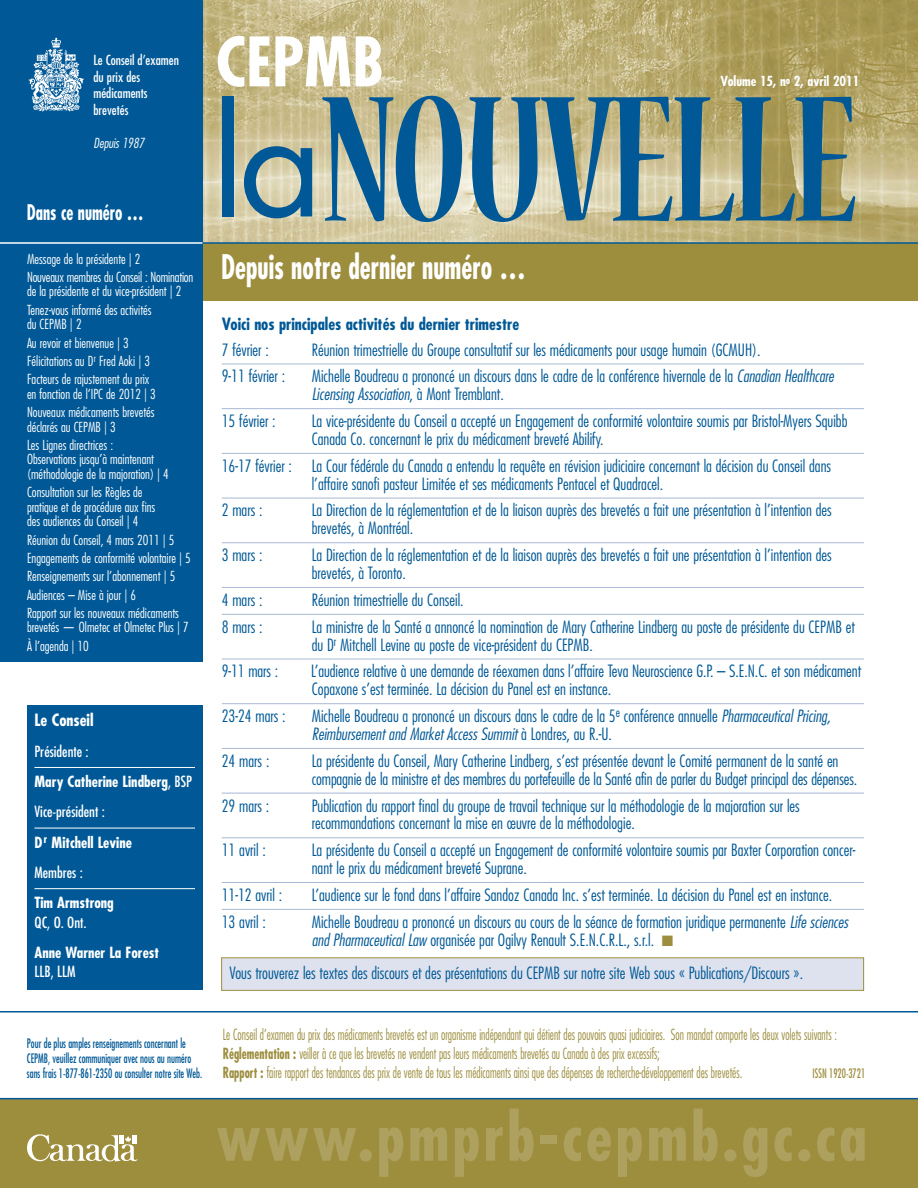
<style>
.page{position:relative;width:918px;height:1188px;background:#fff}
.page>*{position:absolute;margin:0;border:0;box-sizing:border-box;transform-origin:0 0}
.t1{font:700 condensed 199.8px "Nueva Std";letter-spacing:-.03em;color:#005996;scale:.8 1}
.t2{font:700 condensed 66.3px "Futura LT";color:#fff}
.t3{font:700 condensed 64.65px "Futura LT";letter-spacing:.05em;color:#aea05f}
.t4{font:700 condensed 33px "Futura LT";color:#fff;scale:.8 1}
.t5{font:700 condensed 21px "Futura LT";color:#fff;scale:.8 1}
.t6{font:300 condensed 16.5px/17.9px "Futura LT";color:#005996}
.t7{font:700 condensed 16.5px "Futura LT";color:#005996}
.t8{font:700 condensed 16.5px "Futura LT";color:#fff}
.t9{font:300 condensed 15px/18.6px "Futura LT";color:#9d8e3e;scale:.8 1}
.t10{font:condensed 15px/30.3px "Futura LT";color:#fff}
.t11{font:700 condensed 15px "Futura LT";color:#fff}
.t12{font:300 condensed 13.5px/18.3px "Futura LT";color:#fff}
.t13{font:condensed 13.5px/16.5px "Futura LT";color:#fff}
.t14{font:700 condensed 13.5px "Futura LT";color:#fff}
.t15{font:italic 300 condensed 13.5px "Futura LT";color:#fff}
.t16{font:condensed 12.75px/15px "Futura LT";color:#005996;scale:.8 1}
.t17{font:condensed 12.75px "Futura LT";color:#9d8e3e;scale:.8 1}
.s1{font-family:"Futura LT";font-weight:400;font-stretch:normal;font-size:145.5px}
.s2{font-style:italic}
.s3{color:#9d8e3e}
.s4{font-weight:700}
</style>
<div class="page">
<div style="left:202px;top:243px;width:716px;height:57px;background:#9d8e3e"></div>
<img style="left:202px;top:0;width:716px;height:242px">
<div style="left:0;top:0;width:202px;height:662px;background:#005996"></div>
<div style="left:0;top:1098px;width:918px;height:90px;background:#9d8e3e"></div>
<hr style="left:0;top:1098px;width:918px;height:1px;background:#005996">
<img style="left:28px;top:37px;width:55px;height:75px">
<svg style="left:27px;top:1134px;width:111px;height:28px"></svg>
<hr style="left:202px;top:242px;width:716px;height:2px;background:#005996">
<hr style="left:0;top:242px;width:202px;height:2px;background:#fff">
<hr style="left:0;top:1011px;width:918px;height:1px;background:#005996">
<hr style="left:222px;top:364px;width:642px;height:1px;background:#a9b8d5">
<hr style="left:222px;top:408px;width:642px;height:1px;background:#a9b8d5">
<hr style="left:222px;top:453px;width:642px;height:1px;background:#a9b8d5">
<hr style="left:222px;top:498px;width:642px;height:1px;background:#a9b8d5">
<hr style="left:222px;top:542px;width:642px;height:1px;background:#a9b8d5">
<hr style="left:222px;top:587px;width:642px;height:1px;background:#a9b8d5">
<hr style="left:222px;top:614px;width:642px;height:1px;background:#a9b8d5">
<hr style="left:222px;top:659px;width:642px;height:1px;background:#a9b8d5">
<hr style="left:222px;top:703px;width:642px;height:1px;background:#a9b8d5">
<hr style="left:222px;top:748px;width:642px;height:1px;background:#a9b8d5">
<hr style="left:222px;top:793px;width:642px;height:1px;background:#a9b8d5">
<hr style="left:222px;top:837px;width:642px;height:1px;background:#a9b8d5">
<hr style="left:222px;top:882px;width:642px;height:1px;background:#a9b8d5">
<hr style="left:222px;top:909px;width:642px;height:1px;background:#a9b8d5">
<div style="left:27px;top:705px;width:175px;height:285px;background:#005996"></div>
<hr style="left:34px;top:767px;width:161px;height:1px;background:#fff">
<hr style="left:34px;top:828px;width:161px;height:1px;background:#fff">
<hr style="left:34px;top:888px;width:161px;height:1px;background:#fff">
<div style="left:222px;top:958px;width:641px;height:32px;background:#dee2ee"></div>
<div style="left:221px;top:957px;width:643px;height:34px;border:1px solid #9d8e3e"></div>
<p class="t13" style="left:93px;top:53px;width:87px">Le Conseil d’examen du prix des médicaments brevetés</p>
<p class="t15" style="left:93px;top:137px;width:53px">Depuis 1987</p>
<p class="t5" style="left:27px;top:203px;width:147px">Dans ce numéro …</p>
<h2 class="t2" style="left:216px;top:33px;width:169px">CEPMB</h2>
<p class="t14" style="left:721px;top:76px;width:140px">Volume 15, n<sup>o</sup> 2, avril 2011</p>
<h1 class="t1" style="left:211px;top:35px;width:810px"><span class="s1">la</span>NOUVELLE</h1>
<h3 class="t4" style="left:221px;top:253px;width:382px">Depuis notre dernier numéro …</h3>
<p class="t7" style="left:222px;top:317px;width:299px">Voici nos principales activités du dernier trimestre</p>
<p class="t6" style="left:222px;top:342px;width:49px">7 février :</p>
<p class="t6" style="left:312px;top:342px;width:450px">Réunion trimestrielle du Groupe consultatif sur les médicaments pour usage humain (GCMUH).</p>
<p class="t6" style="left:222px;top:369px;width:65px">9-11 février :</p>
<p class="t6" style="left:312px;top:369px;width:524px">Michelle Boudreau a prononcé un discours dans le cadre de la conférence hivernale de la <span class="s2">Canadian Healthcare<br>Licensing Association</span>, à Mont Tremblant.</p>
<p class="t6" style="left:222px;top:413px;width:55px">15 février :</p>
<p class="t6" style="left:312px;top:413px;width:537px">La vice-présidente du Conseil a accepté un Engagement de conformité volontaire soumis par Bristol-Myers Squibb<br>Canada Co. concernant le prix du médicament breveté Abilify.</p>
<p class="t6" style="left:312px;top:458px;width:521px;text-indent:-90px">16-17 février : La Cour fédérale du Canada a entendu la requête en révision judiciaire concernant la décision du Conseil dans l’affaire sanofi pasteur Limitée et ses médicaments Pentacel et Quadracel.</p>
<p class="t6" style="left:222px;top:503px;width:42px">2 mars :</p>
<p class="t6" style="left:312px;top:503px;width:522px">La Direction de la réglementation et de la liaison auprès des brevetés a fait une présentation à l’intention des brevetés, à Montréal.</p>
<p class="t6" style="left:222px;top:547px;width:42px">3 mars :</p>
<p class="t6" style="left:312px;top:547px;width:522px">La Direction de la réglementation et de la liaison auprès des brevetés a fait une présentation à l’intention des brevetés, à Toronto.</p>
<p class="t6" style="left:222px;top:592px;width:42px">4 mars :</p>
<p class="t6" style="left:312px;top:592px;width:153px">Réunion trimestrielle du Conseil.</p>
<p class="t6" style="left:222px;top:619px;width:42px">8 mars :</p>
<p class="t6" style="left:312px;top:619px;width:545px">La ministre de la Santé a annoncé la nomination de Mary Catherine Lindberg au poste de présidente du CEPMB et du D<sup>r</sup> Mitchell Levine au poste de vice-président du CEPMB.</p>
<p class="t6" style="left:222px;top:664px;width:58px">9-11 mars :</p>
<p class="t6" style="left:311px;top:664px;width:552px">L’audience relative à une demande de réexamen dans l’affaire Teva Neuroscience G.P. – S.E.N.C. et son médicament<br>Copaxone s’est terminée. La décision du Panel est en instance.</p>
<p class="t6" style="left:222px;top:708px;width:65px">23-24 mars :</p>
<p class="t6" style="left:312px;top:708px;width:520px">Michelle Boudreau a prononcé un discours dans le cadre de la 5<sup>e</sup> conférence annuelle <span class="s2">Pharmaceutical Pricing,<br>Reimbursement and Market Access Summit</span> à Londres, au R.-U.</p>
<p class="t6" style="left:222px;top:753px;width:49px">24 mars :</p>
<p class="t6" style="left:312px;top:753px;width:547px">La présidente du Conseil, Mary Catherine Lindberg, s’est présentée devant le Comité permanent de la santé en compagnie de la ministre et des membres du portefeuille de la Santé afin de parler du Budget principal des dépenses.</p>
<p class="t6" style="left:222px;top:798px;width:49px">29 mars :</p>
<p class="t6" style="left:312px;top:798px;width:490px">Publication du rapport final du groupe de travail technique sur la méthodologie de la majoration sur les recommandations concernant la mise en œuvre de la méthodologie.</p>
<p class="t6" style="left:222px;top:842px;width:46px">11 avril :</p>
<p class="t6" style="left:312px;top:842px;width:545px">La présidente du Conseil a accepté un Engagement de conformité volontaire soumis par Baxter Corporation concer&shy;nant le prix du médicament breveté Suprane.</p>
<p class="t6" style="left:222px;top:887px;width:62px">11-12 avril :</p>
<p class="t6" style="left:312px;top:887px;width:522px">L’audience sur le fond dans l’affaire Sandoz Canada Inc. s’est terminée. La décision du Panel est en instance.</p>
<p class="t6" style="left:222px;top:914px;width:46px">13 avril :</p>
<p class="t6" style="left:312px;top:914px;width:538px">Michelle Boudreau a prononcé un discours au cours de la séance de formation juridique permanente <span class="s2">Life sciences and Pharmaceutical Law</span> organisée par Ogilvy Renault S.E.N.C.R.L., s.r.l. <span class="s3">■</span></p>
<p class="t12" style="left:27px;top:250px;width:168px">Message de la présidente | 2<br>Nouveaux membres du Conseil : Nomination</p>
<p class="t12" style="left:27px;top:283px;width:156px">de la présidente et du vice-président | 2<br>Tenez-vous informé des activités</p>
<p class="t12" style="left:27px;top:316px;width:125px">du CEPMB | 2<br>Au revoir et bienvenue | 3<br>Félicitations au D<sup>r</sup> Fred Aoki | 3<br>Facteurs de rajustement du prix</p>
<p class="t12" style="left:27px;top:386px;width:130px">en fonction de l’IPC de 2012 | 3<br>Nouveaux médicaments brevetés</p>
<p class="t12" style="left:27px;top:418px;width:90px">déclarés au CEPMB | 3<br>Les Lignes directrices :</p>
<p class="t12" style="left:27px;top:453px;width:143px;line-height:14.5px">Observations jusqu’à maintenant (méthodologie de la majoration) | 4</p>
<p class="t12" style="left:27px;top:486px;width:130px;line-height:14.5px">Consultation sur les Règles de pratique et de procédure aux fins des audiences du Conseil | 4</p>
<p class="t12" style="left:27px;top:532px;width:165px">Réunion du Conseil, 4 mars 2011 | 5<br>Engagements de conformité volontaire | 5<br>Renseignements sur l’abonnement | 5<br>Audiences – Mise à jour | 6<br>Rapport sur les nouveaux médicaments</p>
<p class="t12" style="left:27px;top:619px;width:163px">brevetés — Olmetec et Olmetec Plus | 7<br>À l’agenda | 10</p>
<p class="t8" style="left:34px;top:713px;width:61px">Le Conseil</p>
<p class="t10" style="left:34px;top:737px;width:159px">Présidente :<br><span class="s4">Mary Catherine Lindberg</span>, BSP<br>Vice-président :<br><span class="s4">D</span><sup>r</sup> <span class="s4">Mitchell Levine<br></span>Membres :</p>
<p class="t11" style="left:34px;top:896px;width:81px">Tim Armstrong</p>
<p class="t10" style="left:34px;top:908px;width:54px">QC, O. Ont.</p>
<p class="t11" style="left:34px;top:946px;width:126px">Anne Warner La Forest</p>
<p class="t10" style="left:34px;top:958px;width:43px">LLB, LLM</p>
<p class="t6" style="left:230px;top:965px;width:575px">Vous trouverez les textes des discours et des présentations du CEPMB sur notre site Web sous « Publications/Discours ».</p>
<p class="t16" style="left:27px;top:1037px;width:220px">Pour de plus amples renseignements concernant le<br>CEPMB, veuillez communiquer avec nous au numéro sans frais 1-877-861-2350 ou consulter notre site Web.</p>
<p class="t9" style="left:223px;top:1027px;width:769px">Le Conseil d’examen du prix des médicaments brevetés est un orga nisme indépendant qui détient des pouvoirs quasi judiciaires. Son mandat comporte les deux volets suivants :<br><span class="s4">Réglementation :</span> veiller à ce que les brevetés ne vendent pas leurs médicaments brevetés au Canada à des prix excessifs;<br><span class="s4">Rapport :</span> faire rapport des tendances des prix de vente de tous les médicaments ainsi que des dépenses de recherche-développement des brevetés.</p>
<p class="t17" style="left:813px;top:1067px;width:67px">ISSN 1920-3721</p>
<h3 class="t3" style="left:216px;top:1109px;width:652px">www.pmprb-cepmb.gc.ca</h3>
</div>
